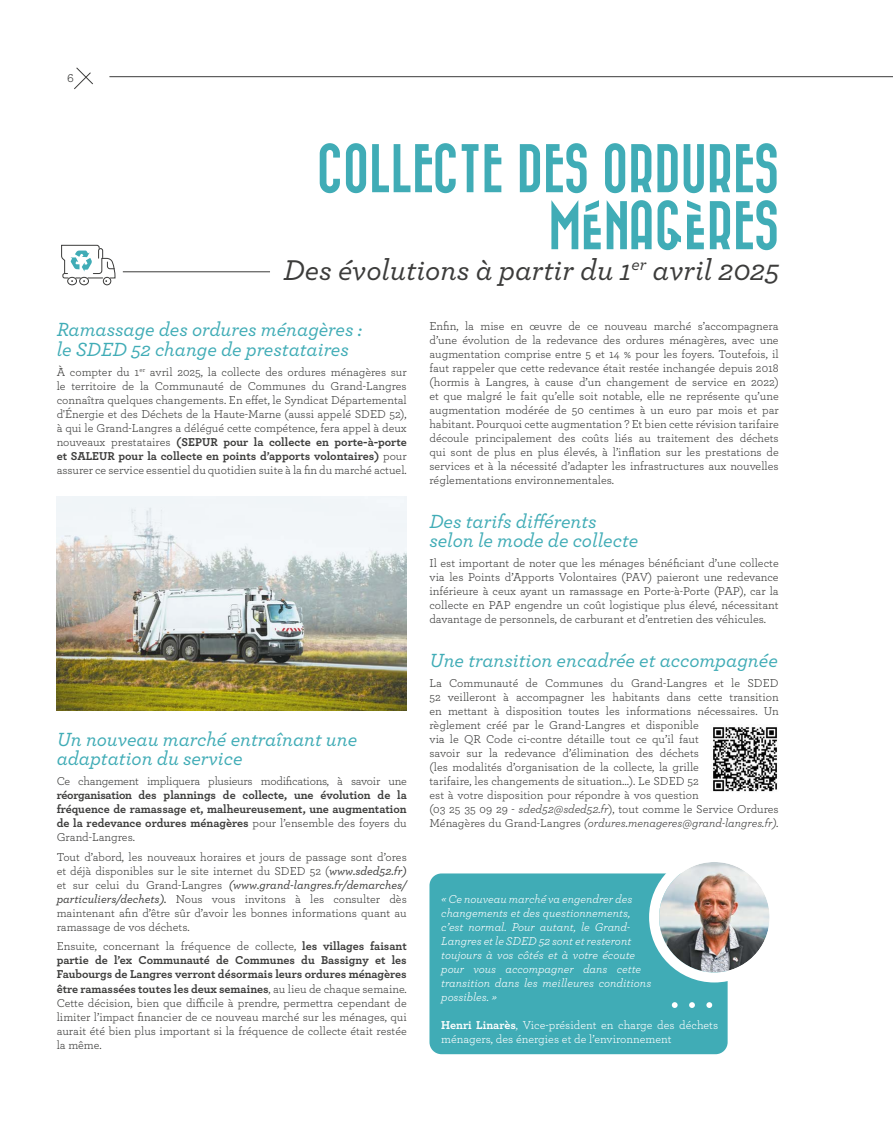
<style>
.page{position:relative;width:893px;height:1134px;background:#fff}
.page>*{position:absolute;margin:0;border:0;box-sizing:border-box;transform-origin:0 0}
.t1{font:50px/57px "Bazar";color:#40acb6;text-align:right}
.t2{font:italic 500 30px "Archer";color:#3c3c3b}
.t3{font:italic 500 20px/19px "Archer";color:#40acb6}
.t4{font:12px/14px "Archer";color:#3c3c3b;text-align:justify}
.t5{font:italic 12px/14px "Archer";color:#fff}
.t6{font:700 12px/14px "Archer";color:#3c3c3b;text-align:justify}
.t7{font:12px/14px "Archer";color:#fff}
.t8{font:12px "Archer";letter-spacing:-.02em;color:#3c3c3b}
.s1{font-weight:700}
.s2{font-style:italic}
.s3{font-weight:400}
.s4{font-weight:500;font-style:italic}
</style>
<div class="page">
<svg style="left:74px;top:67px;width:19px;height:23px"></svg>
<hr style="left:109px;top:76px;width:784px;height:1px;background:#3c3c3b">
<hr style="left:123px;top:271px;width:147px;height:1px;background:#3c3c3b">
<svg style="left:61px;top:244px;width:55px;height:42px"></svg>
<img style="left:57px;top:497px;width:350px;height:213px">
<div style="left:429px;top:873px;width:299px;height:181px;background:#40acb6;border-radius:12px"></div>
<img style="left:659px;top:862px;width:111px;height:110px;border-radius:55px">
<div style="left:649px;top:852px;width:131px;height:130px;border:10px solid #fff;border-radius:50%"></div>
<svg style="left:672px;top:1002px;width:6px;height:6px"></svg>
<svg style="left:689px;top:1002px;width:6px;height:6px"></svg>
<svg style="left:706px;top:1002px;width:6px;height:6px"></svg>
<img style="left:713px;top:727px;width:65px;height:65px">
<p class="t4" style="left:67px;top:71px;width:8px">6</p>
<h1 class="t1" style="left:317px;top:142px;width:464px">COLLECTE DES ORDURES<br>MÉNAGÈRES</h1>
<h2 class="t2" style="left:284px;top:248px;width:497px">Des évolutions à partir du 1<sup>er</sup> avril 2025</h2>
<h3 class="t3" style="left:57px;top:318px;width:307px;line-height:20px">Ramassage des ordures ménagères : le SDED 52 change de prestataires</h3>
<p class="t4" style="left:57px;top:364px;width:352px">À compter du 1<sup>er</sup> avril 2025, la collecte des ordures ménagères sur le territoire de la Communauté de Communes du Grand-Langres connaîtra quelques changements. En effet, le Syndicat Départemental d'Énergie et des Déchets de la Haute-Marne (aussi appelé SDED 52), à qui le Grand-Langres a délégué cette compétence, fera appel à deux nouveaux prestataires <span class="s1">(SEPUR pour la collecte en porte-à-porte et SALEUR pour la collecte en points d’apports volontaires)</span> pour assurer ce service essentiel du quotidien suite à la fin du marché actuel.</p>
<p class="t4" style="left:429px;top:318px;width:351px">Enfin, la mise en œuvre de ce nouveau marché s’accompagnera d’une évolution de la redevance des ordures ménagères, avec une augmentation comprise entre 5 et 14 % pour les foyers. Toutefois, il faut rappeler que cette redevance était restée inchangée depuis 2018 (hormis à Langres, à cause d’un changement de service en 2022) et que malgré le fait qu’elle soit notable, elle ne représente qu’une augmentation modérée de 50 centimes à un euro par mois et par habitant. Pourquoi cette augmentation ? Et bien cette révision tarifaire découle principalement des coûts liés au traitement des déchets qui sont de plus en plus élevés, à l’inflation sur les prestations de services et à la nécessité d’adapter les infrastructures aux nouvelles réglementations environnementales.</p>
<h3 class="t3" style="left:429px;top:511px;width:210px">Des tarifs différents selon le mode de collecte</h3>
<p class="t4" style="left:429px;top:555px;width:351px">Il est important de noter que les ménages bénéficiant d’une collecte via les Points d’Apports Volontaires (PAV) paieront une redevance inférieure à ceux ayant un ramassage en Porte-à-Porte (PAP), car la collecte en PAP engendre un coût logistique plus élevé, nécessitant davantage de personnels, de carburant et d’entretien des véhicules.</p>
<h3 class="t3" style="left:429px;top:650px;width:350px">Une transition encadrée et accompagnée</h3>
<p class="t4" style="left:429px;top:675px;width:351px;text-align:left">La Communauté de Communes du Grand-Langres et le SDED 52 veilleront à accompagner les habitants dans cette transition en mettant à disposition toutes les informations nécessaires. Un règlement créé par le Grand-Langres et disponible<br>via le QR Code ci-contre détaille tout ce qu’il faut<br>savoir sur la redevance d’élimination des déchets<br>(les modalités d’organisation de la collecte, la grille<br>tarifaire, les changements de situation…). Le SDED 52<br>est à votre disposition pour répondre à vos question<br>(03 25 35 09 29 - <span class="s2">sded52@sded52.fr</span>), tout comme le Service Ordures Ménagères du Grand-Langres <span class="s2">(ordures.menageres@grand-langres.fr).</span></p>
<h3 class="t3" style="left:57px;top:729px;width:302px">Un nouveau marché entraînant une adaptation du service</h3>
<p class="t8" style="left:57px;top:773px;width:352px">Ce changement impliquera plusieurs modifications, à savoir une</p>
<p class="t6" style="left:57px;top:787px;width:352px">réorganisation des plannings de collecte, une évolution de la fréquence de ramassage et, malheureusement, une augmentation de la redevance ordures ménagères <span class="s3">pour l’ensemble des foyers du Grand-Langres.</span></p>
<p class="t4" style="left:57px;top:849px;width:352px">Tout d’abord, les nouveaux horaires et jours de passage sont d’ores et déjà disponibles sur le site internet du SDED 52 (<span class="s4">www.sded52.fr) </span>et sur celui du Grand-Langres <span class="s4">(www.grand-langres.fr/demarches/ particuliers/dechets).</span> Nous vous invitons à les consulter dès maintenant afin d’être sûr d’avoir les bonnes informations quant au ramassage de vos déchets.</p>
<p class="t4" style="left:57px;top:939px;width:352px">Ensuite, concernant la fréquence de collecte, <span class="s1">les villages faisant partie de l’ex Communauté de Communes du Bassigny et les Faubourgs de Langres verront désormais leurs ordures ménagères être ramassées toutes les deux semaines</span>, au lieu de chaque semaine.<br>Cette décision, bien que difficile à prendre, permettra cependant de limiter l’impact financier de ce nouveau marché sur les ménages, qui aurait été bien plus important si la fréquence de collecte était restée la même.</p>
<p class="t5" style="left:441px;top:891px;width:211px">« Ce nouveau marché va engendrer des changements et des questionnements, c’est normal. Pour autant, le Grand-Langres et le SDED 52 sont et resteront toujours à vos côtés et à votre écoute pour vous accompagner dans cette transition dans les meilleures conditions possibles. »</p>
<p class="t7" style="left:441px;top:1017px;width:278px"><span class="s1">Henri Linarès</span>, Vice-président en charge des déchets ménagers, des énergies et de l’environnement</p>
</div>
